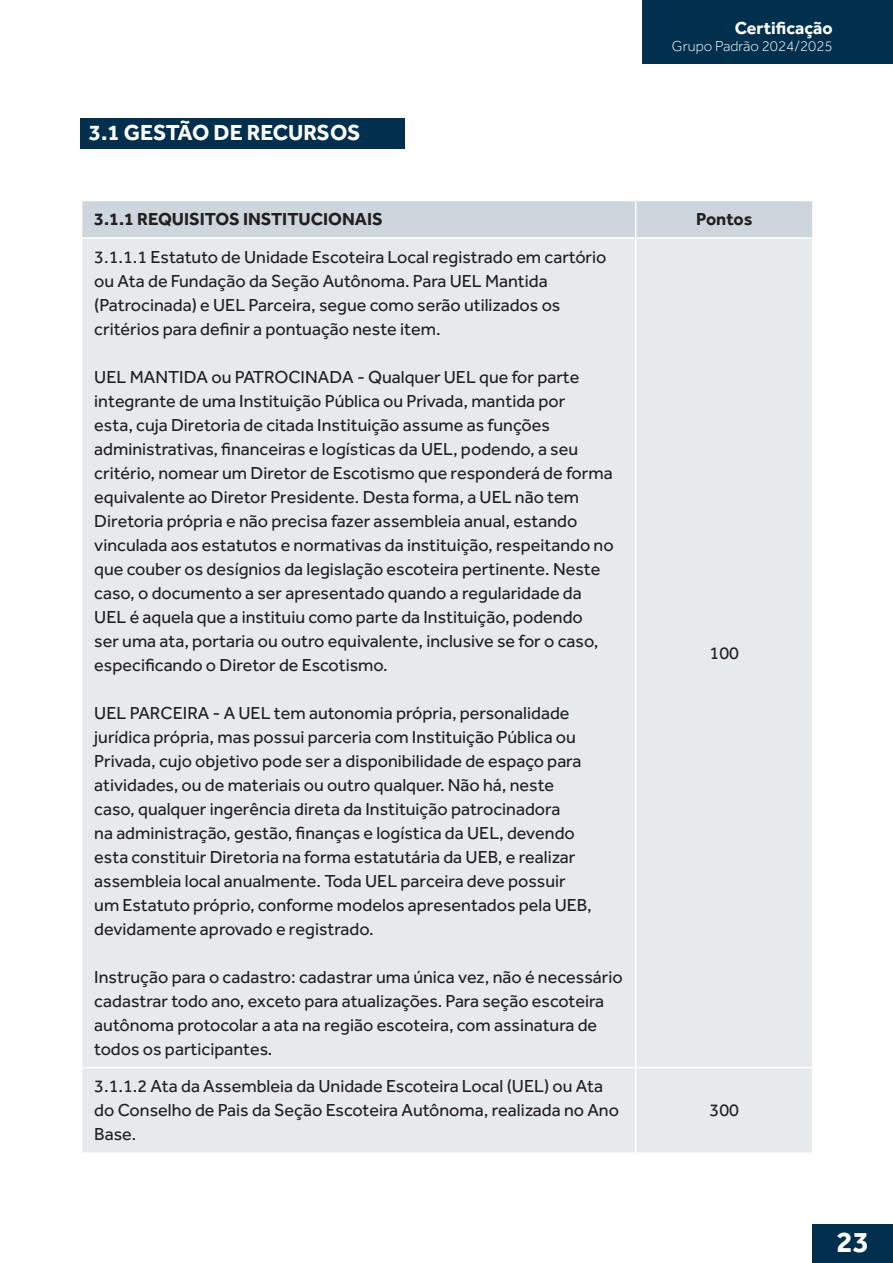
<style>
.page{position:relative;width:893px;height:1263px;background:#fff}
.page>*{position:absolute;margin:0;border:0;box-sizing:border-box;transform-origin:0 0}
.t1{font:700 30px "Effra";color:#fff}
.t2{font:700 22.5px "Effra";color:#fff}
.base_effra{font:18px/24px "Effra";color:#231f20}
.base_effra-2{font:700 18px "Effra";color:#231f20}
.t3{font:700 18px "Effra";color:#fff}
.t4{font:300 15px "Effra";color:#fff}
</style>
<div class="page">
<div style="left:642px;top:0;width:251px;height:64px;background:#01304e"></div>
<div style="left:813px;top:1225px;width:80px;height:38px;background:#01304e"></div>
<div style="left:81px;top:119px;width:324px;height:30px;background:#01304e"></div>
<div style="left:82px;top:201px;width:730px;height:36px;background:#ccd6dc"></div>
<div style="left:82px;top:239px;width:730px;height:913px;background:#e6eaed"></div>
<hr style="left:635px;top:201px;width:1px;height:36px;background:#fff">
<hr style="left:635px;top:239px;width:1px;height:828px;background:#fff">
<hr style="left:81px;top:1067px;width:555px;height:1px;background:#fff">
<hr style="left:636px;top:1067px;width:178px;height:1px;background:#fff">
<hr style="left:635px;top:1068px;width:1px;height:84px;background:#fff">
<p class="t2" style="left:89px;top:118px;width:273px">3.1 GESTÃO DE RECURSOS</p>
<p class="t3" style="left:735px;top:17px;width:100px">Certificação</p>
<p class="t4" style="left:672px;top:38px;width:162px">Grupo Padrão 2024/2025</p>
<p class="base_effra-2" style="left:94px;top:208px;width:290px">3.1.1 REQUISITOS INSTITUCIONAIS</p>
<p class="base_effra-2" style="left:696px;top:208px;width:58px">Pontos</p>
<p class="base_effra" style="left:94px;top:245px;width:514px">3.1.1.1 Estatuto de Unidade Escoteira Local registrado em cartório ou Ata de Fundação da Seção Autônoma. Para UEL Mantida (Patrocinada) e UEL Parceira, segue como serão utilizados os critérios para definir a pontuação neste item.</p>
<p class="base_effra" style="left:94px;top:365px;width:521px">UEL MANTIDA ou PATROCINADA - Qualquer UEL que for parte integrante de uma Instituição Pública ou Privada, mantida por<br>esta, cuja Diretoria de citada Instituição assume as funções administrativas, financeiras e logísticas da UEL, podendo, a seu critério, nomear um Diretor de Escotismo que responderá de forma equivalente ao Diretor Presidente. Desta forma, a UEL não tem Diretoria própria e não precisa fazer assembleia anual, estando vinculada aos estatutos e normativas da instituição, respeitando no que couber os desígnios da legislação escoteira pertinente. Neste caso, o documento a ser apresentado quando a regularidade da UEL é aquela que a instituiu como parte da Instituição, podendo<br>ser uma ata, portaria ou outro equivalente, inclusive se for o caso, especificando o Diretor de Escotismo.</p>
<p class="base_effra" style="left:94px;top:701px;width:499px">UEL PARCEIRA - A UEL tem autonomia própria, personalidade jurídica própria, mas possui parceria com Instituição Pública ou Privada, cujo objetivo pode ser a disponibilidade de espaço para atividades, ou de materiais ou outro qualquer. Não há, neste caso, qualquer ingerência direta da Instituição patrocinadora<br>na administração, gestão, finanças e logística da UEL, devendo esta constituir Diretoria na forma estatutária da UEB, e realizar assembleia local anualmente. Toda UEL parceira deve possuir um Estatuto próprio, conforme modelos apresentados pela UEB, devidamente aprovado e registrado.</p>
<p class="base_effra" style="left:94px;top:965px;width:530px">Instrução para o cadastro: cadastrar uma única vez, não é necessário cadastrar todo ano, exceto para atualizações. Para seção escoteira autônoma protocolar a ata na região escoteira, com assinatura de todos os participantes.</p>
<p class="base_effra" style="left:710px;top:641px;width:31px">100</p>
<p class="base_effra" style="left:94px;top:1074px;width:526px">3.1.1.2 Ata da Assembleia da Unidade Escoteira Local (UEL) ou Ata do Conselho de Pais da Seção Escoteira Autônoma, realizada no Ano<br>Base.</p>
<p class="base_effra" style="left:710px;top:1098px;width:31px">300</p>
<h1 class="t1" style="left:836px;top:1224px;width:34px">23</h1>
</div>
